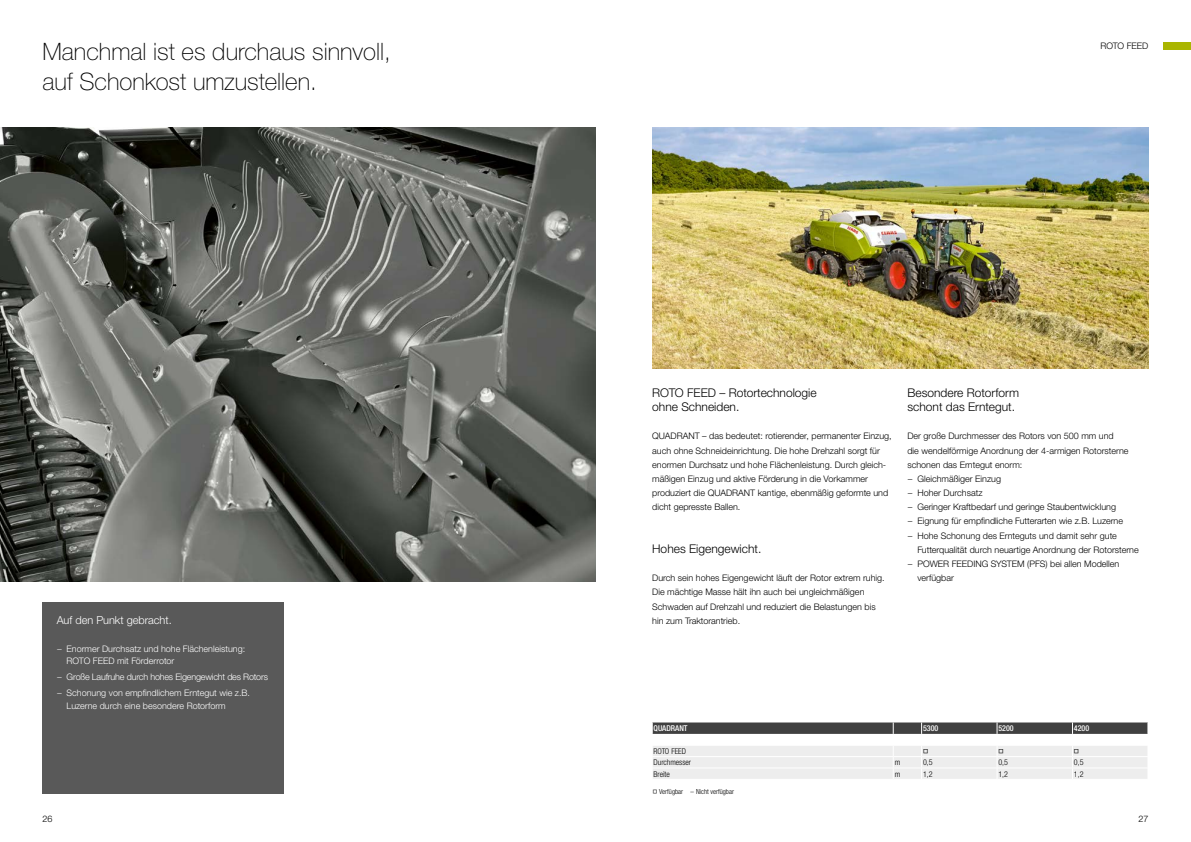
<style>
.page{position:relative;width:1191px;height:842px;background:#fff}
.page>*{position:absolute;margin:0;border:0;box-sizing:border-box;transform-origin:0 0}
.t1{font:100 24px/30px "CLAAS Helvetica Neue";color:#000}
.t2{font:300 12px/14.2px "CLAAS Helvetica Neue";color:#000}
.t3{font:300 11px "CLAAS Helvetica Neue";color:#fff}
.t4{font:300 9px/14.2px "CLAAS Helvetica Neue";color:#000}
.t5{font:300 9px/12.4px "CLAAS Helvetica Neue";color:#fff}
.t6{font:300 9px/15.8px "CLAAS Helvetica Neue";letter-spacing:-.02em;color:#fff}
.t7{font:300 condensed 8px "CLAAS Helvetica Neue";color:#000}
.t8{font:500 condensed 8px "CLAAS Helvetica Neue";color:#fff}
.t9{font:300 condensed 7px "CLAAS Helvetica Neue";color:#000}
</style>
<div class="page">
<div style="left:1162px;top:43px;width:29px;height:7px;background:#aab500"></div>
<img style="left:0;top:128px;width:595px;height:453px">
<img style="left:652px;top:128px;width:496px;height:241px">
<svg style="left:652px;top:722px;width:496px;height:12px;background:#4b4b4b"></svg>
<div style="left:653px;top:746px;width:494px;height:33px;background:#ededed"></div>
<hr style="left:921px;top:756px;width:76px;height:1px;background:#fff">
<hr style="left:997px;top:756px;width:75px;height:1px;background:#fff">
<hr style="left:1072px;top:756px;width:76px;height:1px;background:#fff">
<hr style="left:921px;top:768px;width:76px;height:1px;background:#fff">
<hr style="left:997px;top:768px;width:75px;height:1px;background:#fff">
<hr style="left:1072px;top:768px;width:76px;height:1px;background:#fff">
<div style="left:43px;top:603px;width:240px;height:191px;background:#595959"></div>
<h1 class="t1" style="left:43px;top:37px;width:350px">Manchmal ist es durchaus sinnvoll, auf Schonkost umzustellen.</h1>
<p class="t3" style="left:57px;top:613px;width:117px">Auf den Punkt gebracht.</p>
<p class="t5" style="left:67px;top:643px;width:180px;text-indent:-10px">− Enormer Durchsatz und hohe Flächenleistung:<br>ROTO FEED mit Förderrotor</p>
<p class="t6" style="left:57px;top:669px;width:213px">− Große Laufruhe durch hohes Eigengewicht des Rotors − Schonung von empfindlichem Erntegut wie z.B.</p>
<p class="t5" style="left:67px;top:699px;width:161px">Luzerne durch eine besondere Rotorform</p>
<p class="t4" style="left:1100px;top:39px;width:49px">ROTO FEED</p>
<h2 class="t2" style="left:652px;top:386px;width:166px">ROTO FEED – Rotortechnologie ohne Schneiden.</h2>
<p class="t4" style="left:652px;top:429px;width:241px">QUADRANT – das bedeutet: rotierender, permanenter Einzug, auch ohne Schneideinrichtung. Die hohe Drehzahl sorgt für enormen Durchsatz und hohe Flächenleistung. Durch gleich&shy;mäßigen Einzug und aktive Förderung in die Vorkammer produziert die QUADRANT kantige, ebenmäßig geformte und dicht gepresste Ballen.</p>
<h2 class="t2" style="left:652px;top:542px;width:111px">Hohes Eigengewicht.</h2>
<p class="t4" style="left:652px;top:571px;width:234px">Durch sein hohes Eigengewicht läuft der Rotor extrem ruhig.<br>Die mächtige Masse hält ihn auch bei ungleichmäßigen Schwaden auf Drehzahl und reduziert die Belastungen bis hin zum Traktorantrieb.</p>
<h2 class="t2" style="left:907px;top:386px;width:113px">Besondere Rotorform schont das Erntegut.</h2>
<p class="t4" style="left:907px;top:429px;width:223px">Der große Durchmesser des Rotors von 500 mm und<br>die wendelförmige Anordnung der 4-armigen Rotorsterne schonen das Erntegut enorm:<br>− Gleichmäßiger Einzug<br>− Hoher Durchsatz<br>− Geringer Kraftbedarf und geringe Staubentwicklung<br>− Eignung für empfindliche Futterarten wie z.B. Luzerne − Hohe Schonung des Ernteguts und damit sehr gute</p>
<p class="t4" style="left:917px;top:543px;width:223px">Futterqualität durch neuartige Anordnung der Rotorsterne</p>
<p class="t4" style="left:907px;top:557px;width:213px">− POWER FEEDING SYSTEM (PFS) bei allen Modellen</p>
<p class="t4" style="left:917px;top:571px;width:38px">verfügbar</p>
<p class="t8" style="left:653px;top:723px;width:36px">QUADRANT</p>
<p class="t8" style="left:923px;top:723px;width:17px">5300</p>
<p class="t8" style="left:998px;top:723px;width:17px">5200</p>
<p class="t8" style="left:1074px;top:723px;width:17px">4200</p>
<p class="t7" style="left:653px;top:746px;width:34px">ROTO FEED</p>
<p class="t7" style="left:923px;top:746px;width:7px">□</p>
<p class="t7" style="left:998px;top:746px;width:7px">□</p>
<p class="t7" style="left:1074px;top:746px;width:7px">□</p>
<p class="t7" style="left:653px;top:757px;width:39px">Durchmesser</p>
<p class="t7" style="left:894px;top:757px;width:7px">m</p>
<p class="t7" style="left:923px;top:757px;width:11px">0,5</p>
<p class="t7" style="left:998px;top:757px;width:11px">0,5</p>
<p class="t7" style="left:1074px;top:757px;width:11px">0,5</p>
<p class="t7" style="left:653px;top:768px;width:18px">Breite</p>
<p class="t7" style="left:894px;top:768px;width:7px">m</p>
<p class="t7" style="left:923px;top:768px;width:11px">1,2</p>
<p class="t7" style="left:998px;top:768px;width:11px">1,2</p>
<p class="t7" style="left:1074px;top:768px;width:11px">1,2</p>
<p class="t9" style="left:652px;top:787px;width:83px">□ Verfügbar – Nicht verfügbar</p>
<p class="t4" style="left:43px;top:812px;width:11px">26</p>
<p class="t4" style="left:1138px;top:812px;width:11px">27</p>
</div>
